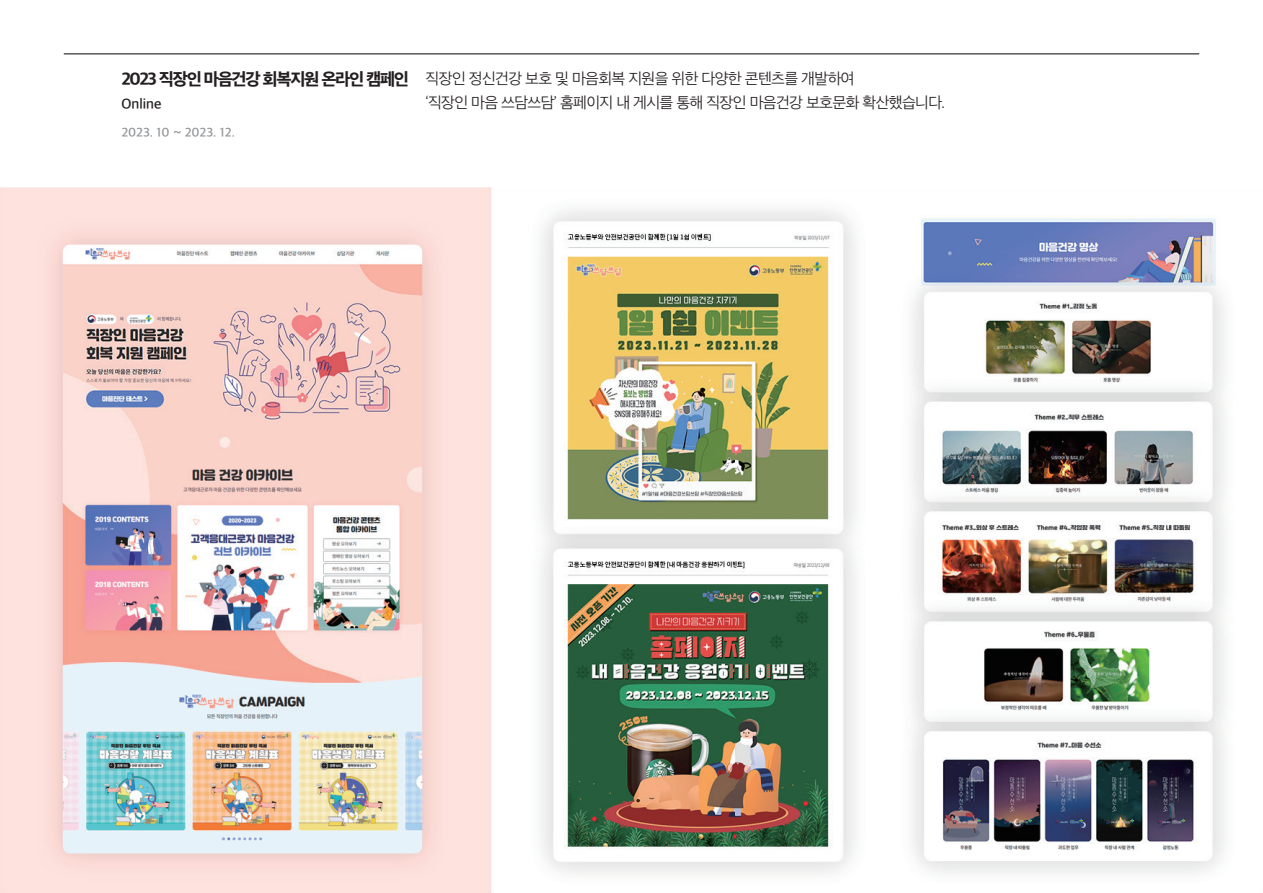
<style>
.page{position:relative;width:1263px;height:893px;background:#fff}
.page>*{position:absolute;margin:0;border:0;box-sizing:border-box;transform-origin:0 0}
.t1{font:16.5px "SD Gothic Neoa h Ex Bd";letter-spacing:-.08em;color:#231f20}
.t2{font:15px/24px "SD Gothic Neoa c Lt";letter-spacing:-.04em;color:#231f20}
.t3{font:13.5px "SD Gothic Neoa f Sm";color:#231f20}
.t4{font:12px "SD Gothic Neoa f Sm";letter-spacing:-.005em;color:#939598}
</style>
<div class="page">
<img style="left:0;top:188px;width:1225px;height:705px">
<hr style="left:64px;top:53px;width:1135px;height:1px;background:#231f20">
<p class="t1" style="left:122px;top:71px;width:289px">2023 직장인 마음건강 회복지원 온라인 캠페인</p>
<p class="t3" style="left:122px;top:97px;width:41px">Online</p>
<p class="t4" style="left:122px;top:126px;width:115px">2023. 10 ~ 2023. 12.</p>
<p class="t2" style="left:426px;top:67px;width:521px">직장인 정신건강 보호 및 마음회복 지원을 위한 다양한 콘텐츠를 개발하여<br>‘직장인 마음 쓰담쓰담’ 홈페이지 내 게시를 통해 직장인 마음건강 보호문화 확산했습니다.</p>
</div>
